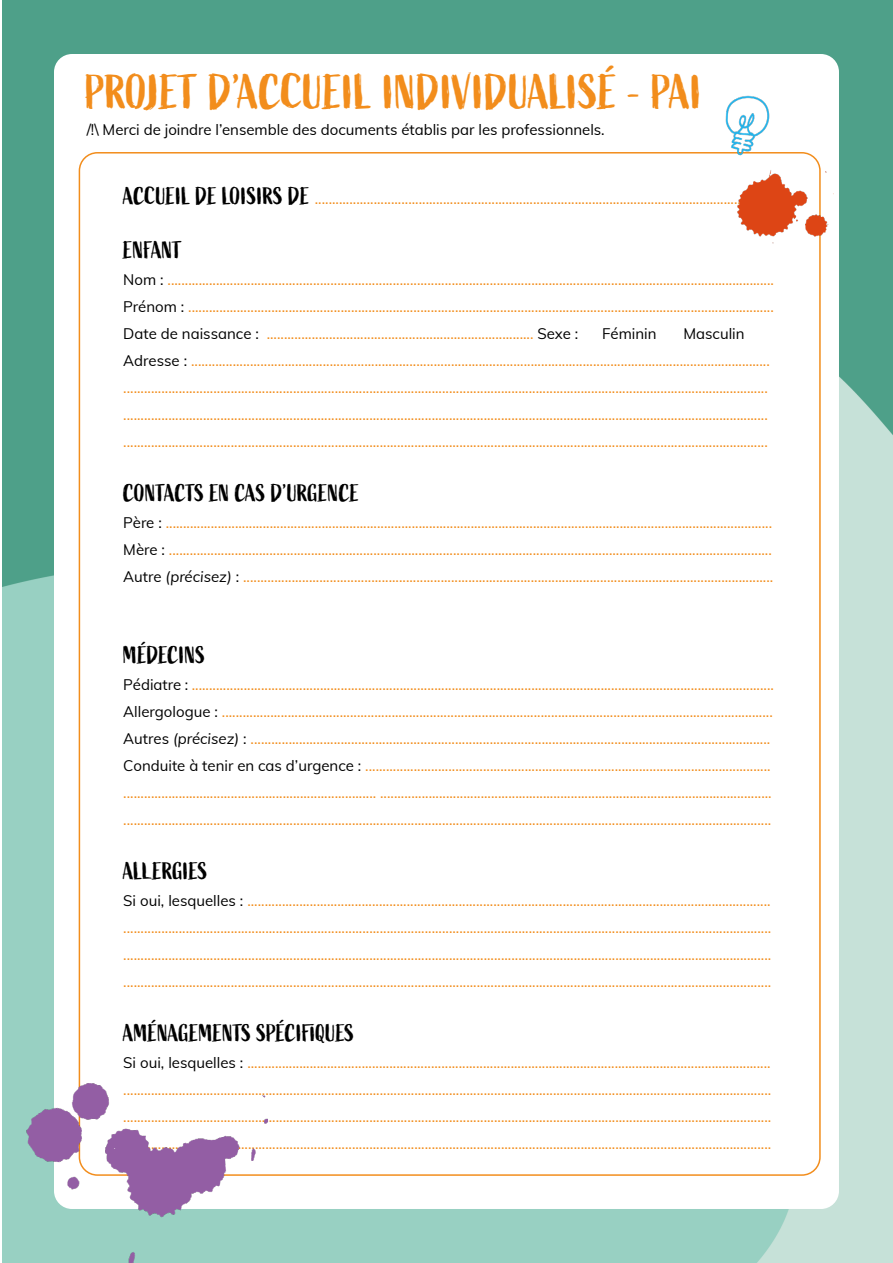
<style>
.page{position:relative;width:893px;height:1263px;background:#fff}
.page>*{position:absolute;margin:0;border:0;box-sizing:border-box;transform-origin:0 0}
.t1{font:48px "Active";color:#f28d1c}
.t2{font:24px "Active";letter-spacing:-.01em;color:#000}
.t3{font:15px/27px "Muli";color:#f28d1c;text-align:justify}
.t4{font:15px "Muli";color:#000}
.s1{font-family:"Active";font-size:24px;color:#000}
.s2{color:#000}
.s3{font-style:italic;color:#000}
</style>
<div class="page">
<img style="left:2px;top:0;width:891px;height:1263px">
<div style="left:54px;top:54px;width:785px;height:1155px;background:#fff;border-radius:18px"></div>
<img style="left:715px;top:95px;width:119px;height:240px">
<img style="left:27px;top:1084px;width:241px;height:179px">
<h1 class="t1" style="left:86px;top:64px;width:618px">PROJET D’ACCUEIL INDIVIDUALISÉ - PAI</h1>
<p class="t4" style="left:87px;top:118px;width:519px">/!\ Merci de joindre l’ensemble des documents établis par les professionnels.</p>
<p class="t3" style="left:123px;top:184px;width:650px"><span class="s1">ACCUEIL DE LOISIRS DE</span> ....................................................................................................................................</p>
<h2 class="t2" style="left:123px;top:236px;width:61px">ENFANT</h2>
<p class="t3" style="left:123px;top:265px;width:652px"><span class="s2">Nom :</span> ...............................................................................................................................................................................<br><span class="s2">Prénom :</span> .........................................................................................................................................................................<br><span class="s2">Date de naissance :</span> ............................................................................. <span class="s2">Sexe :</span></p>
<p class="t4" style="left:602px;top:323px;width:56px">Féminin</p>
<p class="t3" style="left:123px;top:319px;width:648px;text-align:left;text-indent:560px"><span class="s2">Masculin Adresse :</span> ....................................................................................................................................................................... .......................................................................................................................................................................................... .......................................................................................................................................................................................... ..........................................................................................................................................................................................</p>
<h2 class="t2" style="left:123px;top:479px;width:237px">CONTACTS EN CAS D’URGENCE</h2>
<p class="t3" style="left:123px;top:508px;width:651px"><span class="s2">Père :</span> ...............................................................................................................................................................................<br><span class="s2">Mère :</span> ..............................................................................................................................................................................<br><span class="s2">Autre</span> <span class="s3">(précisez)</span> <span class="s2">:</span> .........................................................................................................................................................</p>
<h2 class="t2" style="left:123px;top:641px;width:84px">MÉDECINS</h2>
<p class="t3" style="left:123px;top:670px;width:652px;text-align:left"><span class="s2">Pédiatre :</span> ........................................................................................................................................................................<br><span class="s2">Allergologue :</span> ...............................................................................................................................................................<br><span class="s2">Autres</span> <span class="s3">(précisez)</span> <span class="s2">:</span> ......................................................................................................................................................<br><span class="s2">Conduite à tenir en cas d’urgence :</span> ..................................................................................................................... ......................................................................... ................................................................................................................. ...........................................................................................................................................................................................</p>
<h2 class="t2" style="left:123px;top:857px;width:86px">ALLERGIES</h2>
<p class="t3" style="left:123px;top:886px;width:649px"><span class="s2">Si oui, lesquelles :</span> ....................................................................................................................................................... ........................................................................................................................................................................................... ........................................................................................................................................................................................... ...........................................................................................................................................................................................</p>
<h2 class="t2" style="left:123px;top:1019px;width:233px">AMÉNAGEMENTS SPÉCIFIQUES</h2>
<p class="t3" style="left:123px;top:1048px;width:649px"><span class="s2">Si oui, lesquelles :</span> ....................................................................................................................................................... ........................................................................................................................................................................................... ........................................................................................................................................................................................... ...........................................................................................................................................................................................</p>
</div>
